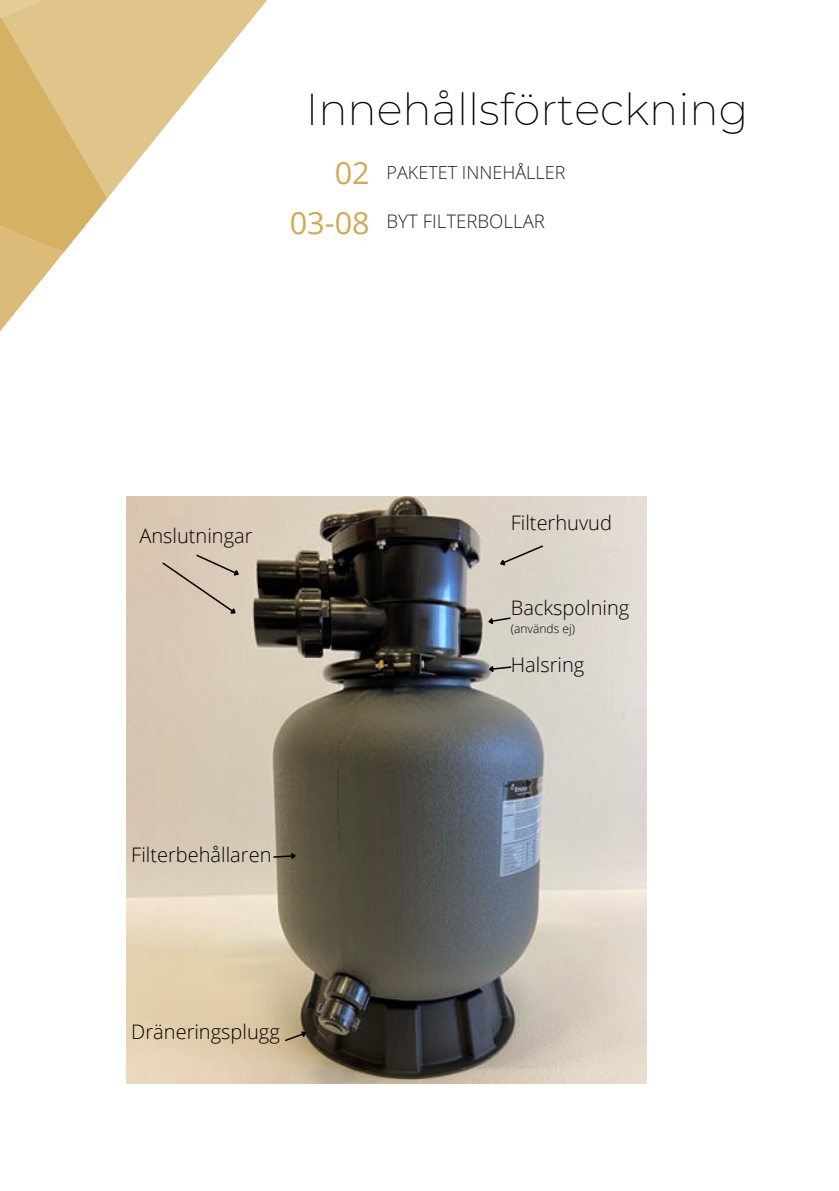
<style>
.page{position:relative;width:839px;height:1191px;background:#fff}
.page>*{position:absolute;margin:0;border:0;box-sizing:border-box;transform-origin:0 0}
.t1{font:200 43.6px "Montserrat";color:#000}
.t2{font:300 20px "Open Sans";color:#000}
.t3{font:300 18.6px "Open Sans";color:#222}
.t4{font:300 18px "Open Sans";color:#222}
.t5{font:300 12px "Open Sans";color:#000}
.s1{font-weight:400;font-size:30.6px;color:#d2aa55}
</style>
<div class="page">
<svg style="left:0;top:0;width:267px;height:524px"></svg>
<img style="left:127px;top:496px;width:519px;height:587px">
<div style="left:161px;top:553px;width:81px;height:66px;background:#d9c9b7"></div>
<svg style="left:496px;top:544px;width:48px;height:25px"></svg>
<svg style="left:486px;top:616px;width:25px;height:10px"></svg>
<svg style="left:487px;top:664px;width:25px;height:10px"></svg>
<svg style="left:272px;top:851px;width:25px;height:10px"></svg>
<svg style="left:284px;top:1028px;width:25px;height:14px"></svg>
<h1 class="t1" style="left:306px;top:80px;width:444px">Innehållsförteckning</h1>
<p class="t4" style="left:335px;top:160px;width:232px"><span class="s1">02</span> PAKETET INNEHÅLLER</p>
<p class="t3" style="left:290px;top:208px;width:257px"><span class="s1">03-08</span> BYT FILTERBOLLAR</p>
<p class="t2" style="left:139px;top:522px;width:115px">Anslutningar</p>
<p class="t2" style="left:131px;top:842px;width:142px">Filterbehållaren</p>
<p class="t2" style="left:131px;top:1019px;width:150px">Dräneringsplugg</p>
<p class="t2" style="left:511px;top:509px;width:103px">Filterhuvud</p>
<p class="t2" style="left:511px;top:594px;width:120px">Backspolning</p>
<p class="t5" style="left:511px;top:620px;width:66px">(används ej)</p>
<p class="t2" style="left:511px;top:652px;width:75px">Halsring</p>
</div>
